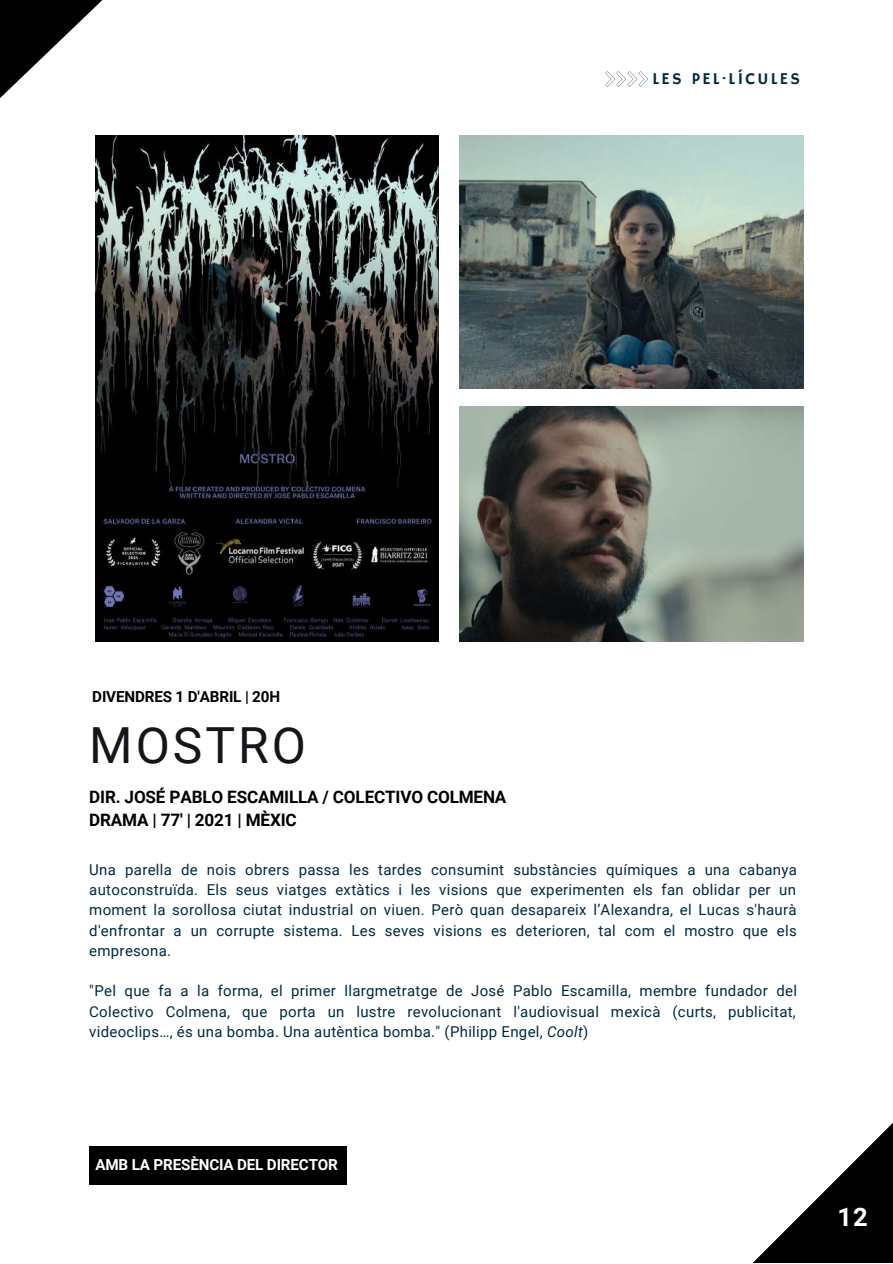
<style>
.page{position:relative;width:893px;height:1264px;background:#fff}
.page>*{position:absolute;margin:0;border:0;box-sizing:border-box;transform-origin:0 0}
.t1{font:49.8px "Roboto";letter-spacing:.06em;color:#14161a}
.t2{font:700 25.5px "Roboto";color:#fff}
.t3{font:700 17.1px/22.5px "Roboto";letter-spacing:-.01em;color:#000}
.t4{font:16.5px "Hammersmith One";letter-spacing:.14em;color:#022a3d}
.t5{font:700 15.15px "Roboto";letter-spacing:-.01em;color:#fff}
.t6{font:700 15.15px "Roboto";letter-spacing:-.01em;color:#000}
.t7{font:15px/20.2px "Roboto";letter-spacing:.02em;color:#022a3d;text-align:justify}
.s1{font-style:italic}
</style>
<div class="page">
<svg style="left:753px;top:1123px;width:139px;height:139px"></svg>
<svg style="left:0;top:0;width:103px;height:98px"></svg>
<svg style="left:605px;top:71px;width:43px;height:16px"></svg>
<img style="left:459px;top:406px;width:344px;height:235px">
<img style="left:459px;top:136px;width:344px;height:252px">
<img style="left:95px;top:136px;width:343px;height:505px">
<div style="left:89px;top:1146px;width:258px;height:38px;background:#000"></div>
<p class="t4" style="left:652px;top:69px;width:149px">LES PEL·LÍCULES</p>
<p class="t6" style="left:92px;top:688px;width:189px">DIVENDRES 1 D'ABRIL | 20H</p>
<h1 class="t1" style="left:89px;top:717px;width:218px">MOSTRO</h1>
<p class="t3" style="left:89px;top:786px;width:418px">DIR. JOSÉ PABLO ESCAMILLA / COLECTIVO COLMENA<br>DRAMA | 77' | 2021 | MÈXIC</p>
<p class="t7" style="left:89px;top:859px;width:709px">Una parella de nois obrers passa les tardes consumint substàncies químiques a una cabanya autoconstruïda. Els seus viatges extàtics i les visions que experimenten els fan oblidar per un moment la sorollosa ciutat industrial on viuen. Però quan desapareix l’Alexandra, el Lucas s'haurà d'enfrontar a un corrupte sistema. Les seves visions es deterioren, tal com el mostro que els empresona.</p>
<p class="t7" style="left:89px;top:981px;width:709px">"Pel que fa a la forma, el primer llargmetratge de José Pablo Escamilla, membre fundador del Colectivo Colmena, que porta un lustre revolucionant l'audiovisual mexicà (curts, publicitat, videoclips…, és una bomba. Una autèntica bomba." (Philipp Engel, <span class="s1">Coolt</span>)</p>
<p class="t5" style="left:95px;top:1155px;width:244px">AMB LA PRESÈNCIA DEL DIRECTOR</p>
<h2 class="t2" style="left:837px;top:1202px;width:32px">12</h2>
</div>
